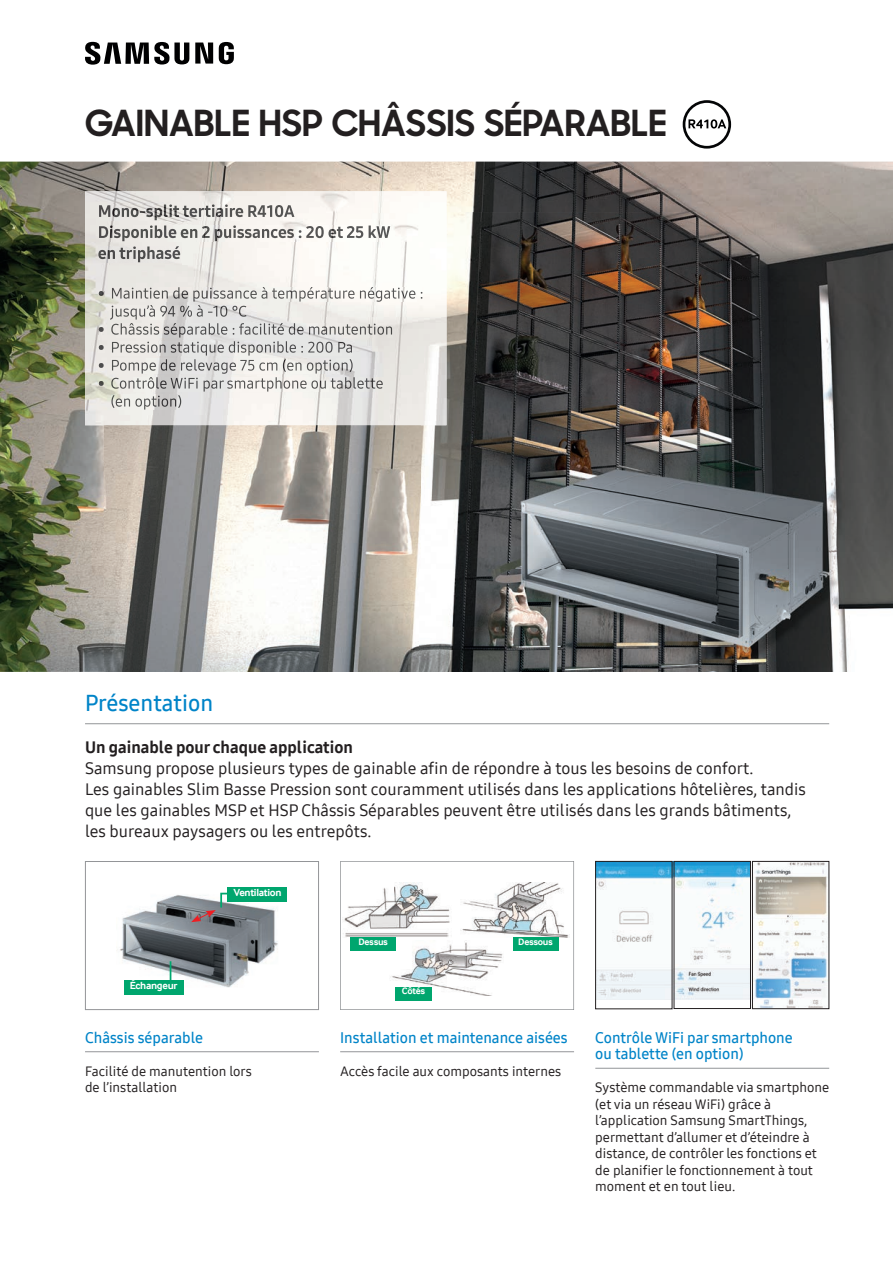
<style>
.page{position:relative;width:893px;height:1263px;background:#fff}
.page>*{position:absolute;margin:0;border:0;box-sizing:border-box;transform-origin:0 0}
.t1{font:700 36px "Samsung Sharp Sans";color:#231f20}
.t2{font:22.5px "Samsung One 600";color:#0084c8}
.t3{font:16.5px/21px "Samsung One 500";color:#231f20}
.t4{font:16.5px "Samsung One 800";color:#231f20}
.t5{font:15px/16.5px "Samsung One 600";color:#0084c8}
.t6{font:13.5px/16.5px "Samsung One 500";color:#231f20}
.t7{font:700 10.5px "Samsung Inter Face";letter-spacing:-.03em;color:#fff}
.t8{font:700 9.6px "Samsung Inter Face";letter-spacing:-.03em;color:#fff}
</style>
<div class="page">
<svg style="left:85px;top:42px;width:149px;height:23px"></svg>
<img style="left:0;top:162px;width:104px;height:510px">
<img style="left:104px;top:162px;width:789px;height:50px">
<img style="left:421px;top:212px;width:472px;height:460px">
<img style="left:104px;top:425px;width:317px;height:247px">
<img style="left:85px;top:191px;width:361px;height:234px">
<img style="left:99px;top:204px;width:195px;height:16px">
<img style="left:99px;top:225px;width:291px;height:16px">
<img style="left:98px;top:246px;width:83px;height:16px">
<svg style="left:99px;top:291px;width:6px;height:7px"></svg>
<img style="left:112px;top:287px;width:312px;height:15px">
<img style="left:110px;top:305px;width:136px;height:15px">
<svg style="left:99px;top:327px;width:6px;height:7px"></svg>
<img style="left:111px;top:323px;width:281px;height:15px">
<svg style="left:99px;top:345px;width:6px;height:7px"></svg>
<img style="left:112px;top:341px;width:240px;height:15px">
<svg style="left:99px;top:363px;width:6px;height:7px"></svg>
<img style="left:112px;top:359px;width:241px;height:15px">
<svg style="left:99px;top:381px;width:6px;height:7px"></svg>
<img style="left:111px;top:377px;width:272px;height:15px">
<img style="left:111px;top:395px;width:70px;height:15px">
<hr style="left:85px;top:723px;width:744px;height:1px;background:#939598">
<hr style="left:85px;top:1051px;width:234px;height:1px;background:#939598">
<hr style="left:340px;top:1051px;width:234px;height:1px;background:#939598">
<hr style="left:595px;top:1068px;width:234px;height:1px;background:#939598">
<img style="left:754px;top:863px;width:73px;height:144px">
<div style="left:752px;top:861px;width:77px;height:148px;border:1px solid #231f20"></div>
<img style="left:597px;top:863px;width:73px;height:137px">
<div style="left:595px;top:861px;width:77px;height:148px;border:1px solid #231f20"></div>
<img style="left:676px;top:863px;width:73px;height:137px">
<div style="left:674px;top:861px;width:77px;height:148px;border:1px solid #231f20"></div>
<div style="left:85px;top:861px;width:234px;height:149px;border:1px solid #939598"></div>
<img style="left:120px;top:887px;width:158px;height:104px">
<svg style="left:191px;top:892px;width:43px;height:30px"></svg>
<div style="left:228px;top:887px;width:59px;height:15px;background:#00a66e"></div>
<div style="left:124px;top:980px;width:59px;height:15px;background:#00a66e"></div>
<svg style="left:170px;top:961px;width:1px;height:19px"></svg>
<svg style="left:340px;top:861px;width:234px;height:149px"></svg>
<img style="left:390px;top:941px;width:113px;height:54px">
<img style="left:460px;top:883px;width:111px;height:54px">
<img style="left:343px;top:883px;width:111px;height:54px">
<div style="left:513px;top:937px;width:45px;height:14px;background:#00a66e"></div>
<div style="left:350px;top:937px;width:46px;height:14px;background:#00a66e"></div>
<div style="left:395px;top:987px;width:37px;height:13px;background:#00a66e"></div>
<div style="left:683px;top:100px;width:48px;height:49px;border:3px solid #040506;border-radius:50%"></div>
<svg style="left:688px;top:119px;width:38px;height:10px"></svg>
<h1 class="t1" style="left:85px;top:96px;width:583px">GAINABLE HSP CHÂSSIS SÉPARABLE</h1>
<h2 class="t2" style="left:85px;top:688px;width:130px">Présentation</h2>
<p class="t4" style="left:85px;top:736px;width:269px">Un gainable pour chaque application</p>
<p class="t3" style="left:85px;top:757px;width:722px">Samsung propose plusieurs types de gainable afin de répondre à tous les besoins de confort.<br>Les gainables Slim Basse Pression sont couramment utilisés dans les applications hôtelières, tandis que les gainables MSP et HSP Châssis Séparables peuvent être utilisés dans les grands bâtiments, les bureaux paysagers ou les entrepôts.</p>
<p class="t7" style="left:130px;top:979px;width:49px">Échangeur</p>
<p class="t7" style="left:233px;top:886px;width:50px">Ventilation</p>
<p class="t5" style="left:85px;top:1029px;width:119px">Châssis séparable</p>
<p class="t6" style="left:85px;top:1063px;width:168px">Facilité de manutention lors de l’installation</p>
<p class="t8" style="left:358px;top:936px;width:31px">Dessus</p>
<p class="t8" style="left:518px;top:936px;width:36px">Dessous</p>
<p class="t8" style="left:402px;top:985px;width:25px">Côtés</p>
<p class="t5" style="left:340px;top:1029px;width:229px">Installation et maintenance aisées</p>
<p class="t6" style="left:340px;top:1063px;width:223px">Accès facile aux composants internes</p>
<p class="t5" style="left:595px;top:1029px;width:199px">Contrôle WiFi par smartphone ou tablette (en option)</p>
<p class="t6" style="left:595px;top:1079px;width:235px">Système commandable via smartphone (et via un réseau WiFi) grâce à l’application Samsung SmartThings, permettant d’allumer et d’éteindre à distance, de contrôler les fonctions et de planifier le fonctionnement à tout moment et en tout lieu.</p>
</div>
